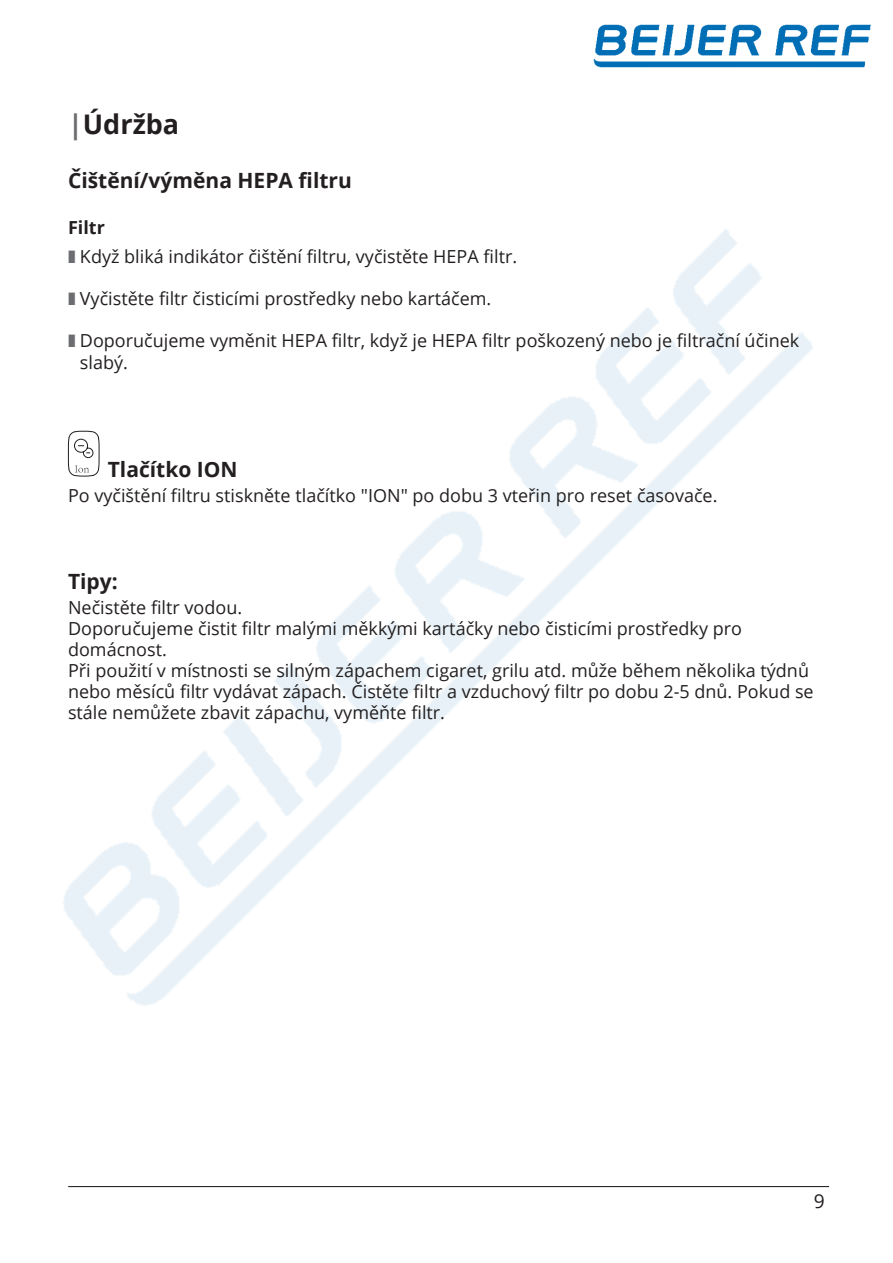
<style>
.page{position:relative;width:893px;height:1263px;background:#fff}
.page>*{position:absolute;margin:0;border:0;box-sizing:border-box;transform-origin:0 0}
.t1{font:700 27px "Open Sans";color:#231f20}
.t2{font:700 21px "Open Sans";color:#231f20}
.t3{font:19.2px "Open Sans";color:#231f20}
.t4{font:18px/21px "Open Sans";color:#231f20}
.s1{color:#6c6d70}
.s2{font-weight:700}
</style>
<div class="page">
<img style="left:593px;top:24px;width:278px;height:44px">
<hr style="left:68px;top:1186px;width:761px;height:1px;background:#231f20">
<svg style="left:68px;top:430px;width:32px;height:47px"></svg>
<h1 class="t1" style="left:68px;top:105px;width:113px"><span class="s1">|</span>Údržba</h1>
<p class="t2" style="left:68px;top:165px;width:285px">Čištění/výměna HEPA filtru</p>
<p class="t4" style="left:68px;top:212px;width:451px;line-height:29.5px"><span class="s2">Filtr<br></span><span class="s1">❚</span> Když bliká indikátor čištění filtru, vyčistěte HEPA filtr.</p>
<p class="t4" style="left:68px;top:288px;width:425px"><span class="s1">❚</span> Vyčistěte filtr čisticími prostředky nebo kartáčem.</p>
<p class="t4" style="left:80px;top:330px;width:721px;line-height:21.6px;text-indent:-12px"><span class="s1">❚</span> Doporučujeme vyměnit HEPA filtr, když je HEPA filtr poškozený nebo je filtrační účinek slabý.</p>
<p class="t2" style="left:108px;top:454px;width:131px">Tlačítko ION</p>
<p class="t4" style="left:68px;top:484px;width:651px">Po vyčištění filtru stiskněte tlačítko "ION" po dobu 3 vteřin pro reset časovače.</p>
<p class="t2" style="left:68px;top:566px;width:51px">Tipy:</p>
<p class="t4" style="left:68px;top:596px;width:747px">Nečistěte filtr vodou.<br>Doporučujeme čistit filtr malými měkkými kartáčky nebo čisticími prostředky pro domácnost.<br>Při použití v místnosti se silným zápachem cigaret, grilu atd. může během několika týdnů nebo měsíců filtr vydávat zápach. Čistěte filtr a vzduchový filtr po dobu 2-5 dnů. Pokud se stále nemůžete zbavit zápachu, vyměňte filtr.</p>
<p class="t3" style="left:814px;top:1188px;width:12px">9</p>
</div>
